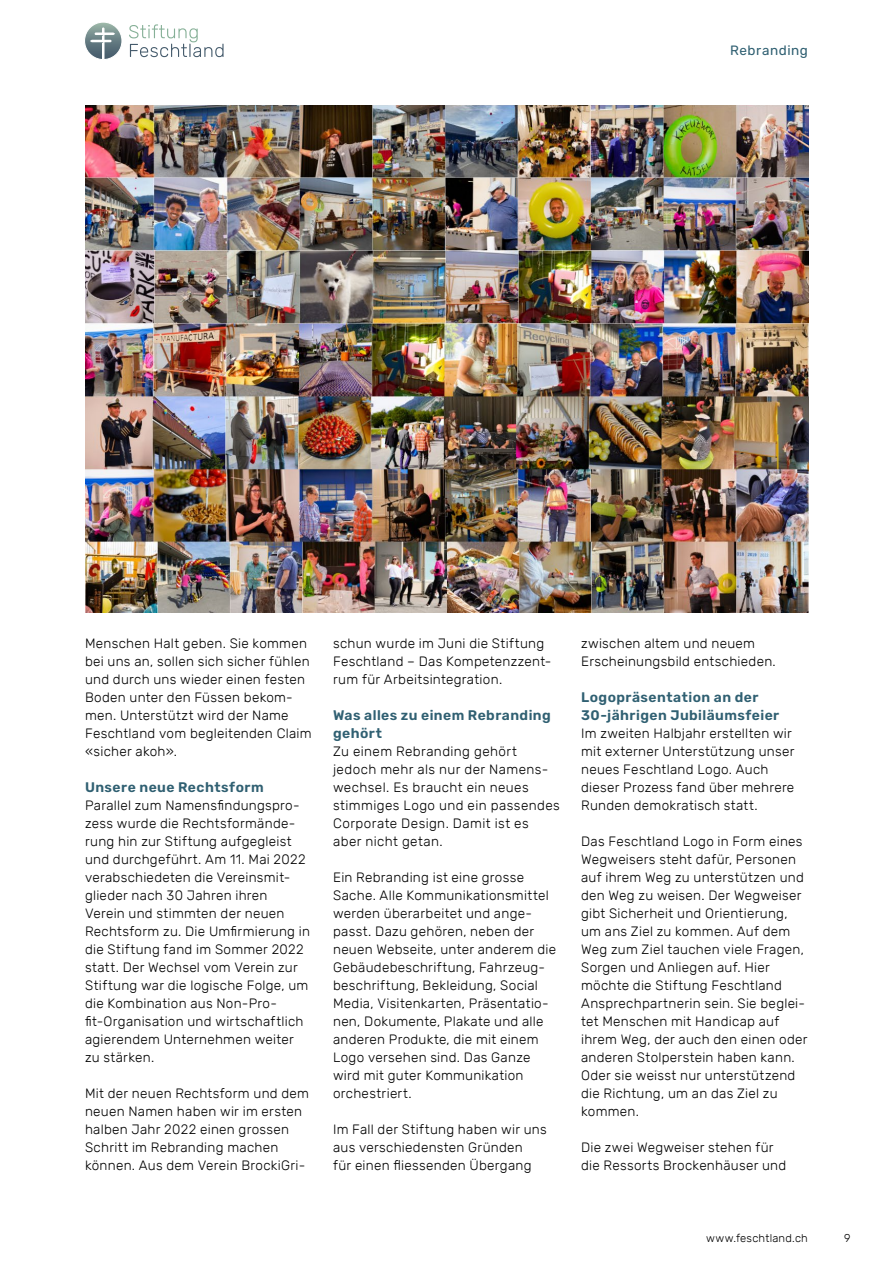
<style>
.page{position:relative;width:893px;height:1263px;background:#fff}
.page>*{position:absolute;margin:0;border:0;box-sizing:border-box;transform-origin:0 0}
.t1{font:600 13.8px/18px "Rubik";letter-spacing:.03em;color:#306072}
.t2{font:300 13.5px/18px "Rubik";letter-spacing:.02em;color:#000}
.t3{font:13.5px "Rubik";letter-spacing:.04em;color:#306072}
.t4{font:300 11.25px "Rubik";letter-spacing:.015em;color:#000}
</style>
<div class="page">
<svg style="left:129px;top:24px;width:95px;height:33px"></svg>
<svg style="left:85px;top:22px;width:37px;height:37px"></svg>
<img style="left:85px;top:106px;width:724px;height:506px">
<p class="t3" style="left:730px;top:43px;width:79px">Rebranding</p>
<p class="t2" style="left:85px;top:635px;width:228px">Menschen Halt geben. Sie kommen bei uns an, sollen sich sicher fühlen und durch uns wieder einen festen<br>Boden unter den Füssen bekom&shy;men. Unterstützt wird der Name<br>Feschtland vom begleitenden Claim «sicher akoh».</p>
<p class="t1" style="left:85px;top:779px;width:180px">Unsere neue Rechtsform</p>
<p class="t2" style="left:85px;top:797px;width:227px">Parallel zum Namensfindungspro&shy;zess wurde die Rechtsformände&shy;rung hin zur Stiftung aufgegleist und durchgeführt. Am 11. Mai 2022 verabschiedeten die Vereinsmit&shy;glieder nach 30 Jahren ihren<br>Verein und stimmten der neuen<br>Rechtsform zu. Die Umfirmierung in die Stiftung fand im Sommer 2022 statt. Der Wechsel vom Verein zur<br>Stiftung war die logische Folge, um die Kombination aus Non-Pro&shy;fit-Organisation und wirtschaftlich agierendem Unternehmen weiter zu stärken.</p>
<p class="t2" style="left:85px;top:1085px;width:226px">Mit der neuen Rechtsform und dem neuen Namen haben wir im ersten halben Jahr 2022 einen grossen<br>Schritt im Rebranding machen können. Aus dem Verein BrockiGri-</p>
<p class="t2" style="left:333px;top:635px;width:220px">schun wurde im Juni die Stiftung<br>Feschtland – Das Kompetenzzent&shy;rum für Arbeitsintegration.</p>
<p class="t1" style="left:333px;top:707px;width:219px">Was alles zu einem Rebranding gehört</p>
<p class="t2" style="left:333px;top:743px;width:228px">Zu einem Rebranding gehört jedoch mehr als nur der Namens&shy;wechsel. Es braucht ein neues stimmiges Logo und ein passendes<br>Corporate Design. Damit ist es aber nicht getan.</p>
<p class="t2" style="left:333px;top:869px;width:225px">Ein Rebranding ist eine grosse<br>Sache. Alle Kommunikationsmittel werden überarbeitet und ange&shy;passt. Dazu gehören, neben der neuen Webseite, unter anderem die<br>Gebäudebeschriftung, Fahrzeug&shy;beschriftung, Bekleidung, Social<br>Media, Visitenkarten, Präsentatio&shy;nen, Dokumente, Plakate und alle anderen Produkte, die mit einem<br>Logo versehen sind. Das Ganze wird mit guter Kommunikation orchestriert.</p>
<p class="t2" style="left:333px;top:1121px;width:215px">Im Fall der Stiftung haben wir uns aus verschiedensten Gründen<br>für einen fliessenden Übergang</p>
<p class="t2" style="left:581px;top:635px;width:196px">zwischen altem und neuem<br>Erscheinungsbild entschieden.</p>
<p class="t1" style="left:581px;top:689px;width:200px">Logopräsentation an der<br>30-jährigen Jubiläumsfeier</p>
<p class="t2" style="left:581px;top:725px;width:215px">Im zweiten Halbjahr erstellten wir mit externer Unterstützung unser neues Feschtland Logo. Auch dieser Prozess fand über mehrere<br>Runden demokratisch statt.</p>
<p class="t2" style="left:581px;top:833px;width:228px">Das Feschtland Logo in Form eines<br>Wegweisers steht dafür, Personen auf ihrem Weg zu unterstützen und den Weg zu weisen. Der Wegweiser gibt Sicherheit und Orientierung, um ans Ziel zu kommen. Auf dem<br>Weg zum Ziel tauchen viele Fragen,<br>Sorgen und Anliegen auf. Hier möchte die Stiftung Feschtland<br>Ansprechpartnerin sein. Sie beglei&shy;tet Menschen mit Handicap auf ihrem Weg, der auch den einen oder anderen Stolperstein haben kann.<br>Oder sie weisst nur unterstützend die Richtung, um an das Ziel zu kommen.</p>
<p class="t2" style="left:581px;top:1139px;width:207px">Die zwei Wegweiser stehen für die Ressorts Brockenhäuser und</p>
<p class="t4" style="left:706px;top:1231px;width:103px">www.feschtland.ch</p>
<p class="t4" style="left:844px;top:1231px;width:8px">9</p>
</div>
